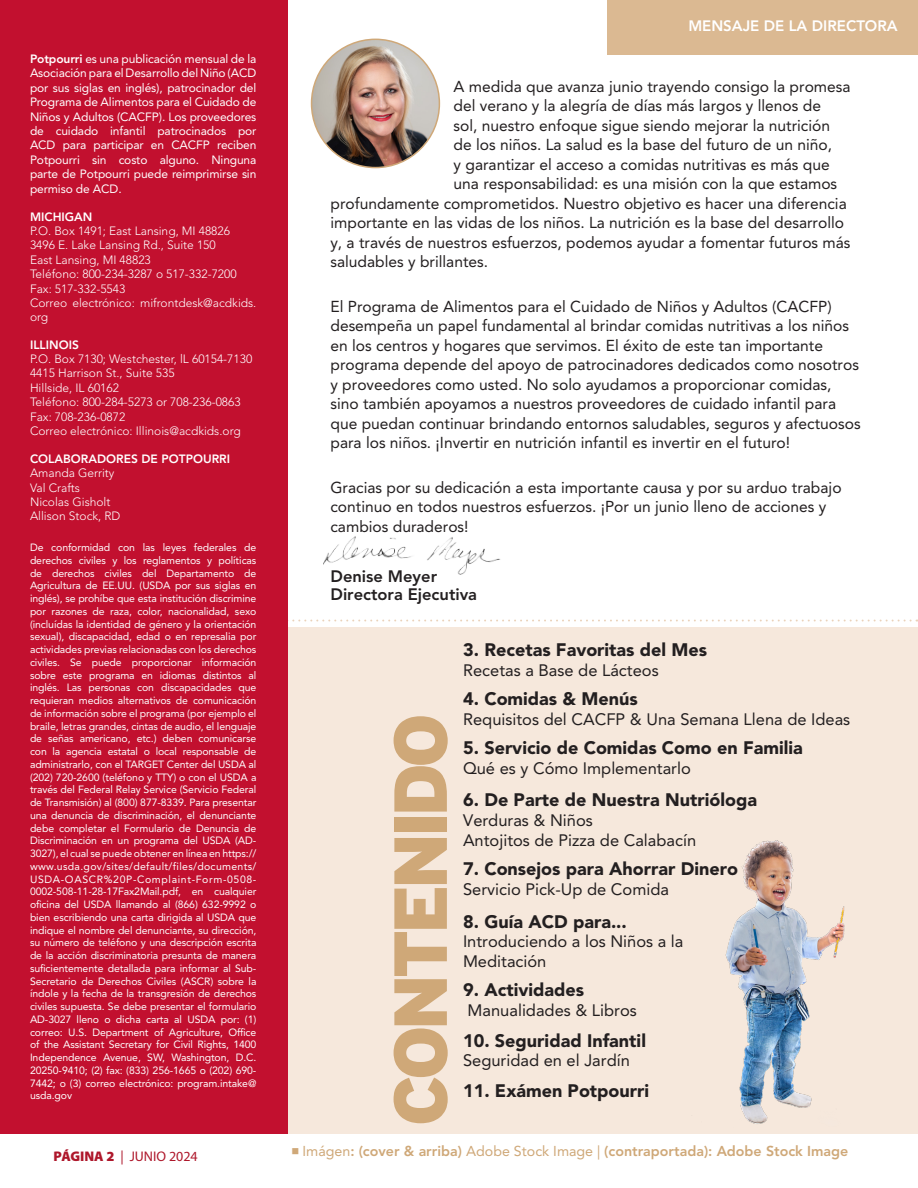
<style>
.page{position:relative;width:918px;height:1188px;background:#fff}
.page>*{position:absolute;margin:0;border:0;box-sizing:border-box;transform-origin:0 0}
.Bullets_-_fully_indented{font:900 75px "Interstate";letter-spacing:-.07em;color:#cfa878}
.Bullets_-_fully_indented-2{font:900 18px "Avenir LT Std";color:#231f20}
.Bullets_-_fully_indented-3{font:16.5px/19.8px "Avenir LT Std";color:#231f20}
.t1{font:800 16.5px/18.3px "Avenir LT Std";color:#231f20}
.t2{font:15.75px/19.5px "Avenir LT Std";color:#231f20}
.t3{font:800 15px "Avenir LT Std";color:#fff}
.Left_Header{font:800 14.25px "Avenir LT Std";color:#cfa878}
.t4{font:13.95px "Myriad Pro";color:#ae172b}
.t5{font:300 12px/14.4px "Avenir LT Std";color:#fff}
.t6{font:12px/14.4px "Avenir LT Std";letter-spacing:-.01em;color:#fff;text-align:justify}
.t7{font:800 12px "Avenir LT Std";color:#fff}
.t8{font:10.5px/12.8px "Avenir LT Std";letter-spacing:-.01em;color:#fff;text-align:justify}
.s1{font-weight:800}
.s2{font-weight:900}
.s3{font-weight:400}
</style>
<div class="page">
<img style="left:312px;top:39px;width:127px;height:129px;border-radius:64px">
<svg style="left:287px;top:620px;width:630px;height:2px"></svg>
<div style="left:238px;top:627px;width:680px;height:507px;background:#f6e8dc"></div>
<div style="left:0;top:0;width:287px;height:1134px;background:#c2102f"></div>
<div style="left:608px;top:0;width:310px;height:54px;background:#dbb992"></div>
<img style="left:323px;top:536px;width:178px;height:39px">
<img style="left:725px;top:840px;width:120px;height:284px">
<p class="t6" style="left:30px;top:52px;width:228px"><span class="s1">Potpourri</span> es una publicación mensual de la Asociación para el Desarrollo del Niño (ACD por sus siglas en inglés), patrocinador del Programa de Alimentos para el Cuidado de Niños y Adultos (CACFP). Los proveedores de cuidado infantil patrocinados por ACD para participar en CACFP reciben Potpourri sin costo alguno. Ninguna parte de Potpourri puede reimprimirse sin permiso de ACD.</p>
<p class="t7" style="left:30px;top:209px;width:64px">MICHIGAN</p>
<p class="t5" style="left:30px;top:224px;width:202px">P.O. Box 1491; East Lansing, MI 48826</p>
<p class="t5" style="left:30px;top:238px;width:187px">3496 E. Lake Lansing Rd., Suite 150</p>
<p class="t5" style="left:30px;top:253px;width:122px">East Lansing, MI 48823</p>
<p class="t5" style="left:30px;top:267px;width:208px">Teléfono: 800-234-3287 o 517-332-7200</p>
<p class="t5" style="left:30px;top:281px;width:97px">Fax: 517-332-5543</p>
<p class="t5" style="left:30px;top:296px;width:228px">Correo electrónico: mifrontdesk@acdkids. org</p>
<p class="t7" style="left:30px;top:337px;width:50px">ILLINOIS</p>
<p class="t5" style="left:30px;top:352px;width:224px">P.O. Box 7130; Westchester, lL 60154-7130</p>
<p class="t5" style="left:30px;top:366px;width:146px">4415 Harrison St., Suite 535</p>
<p class="t5" style="left:30px;top:380px;width:90px">Hillside, IL 60162</p>
<p class="t5" style="left:30px;top:395px;width:212px">Teléfono: 800-284-5273 or 708-236-0863</p>
<p class="t5" style="left:30px;top:409px;width:97px">Fax: 708-236-0872</p>
<p class="t5" style="left:30px;top:424px;width:212px">Correo electrónico: Illinois@acdkids.org</p>
<p class="t5" style="left:30px;top:452px;width:202px"><span class="s1">COLABORADORES DE POTPOURRI<br></span>Amanda Gerrity<br>Val Crafts<br>Nicolas Gisholt<br>Allison Stock, RD</p>
<p class="t8" style="left:30px;top:541px;width:228px">De conformidad con las leyes federales de derechos civiles y los reglamentos y políticas de derechos civiles del Departamento de Agricultura de EE.UU. (USDA por sus siglas en inglés), se prohíbe que esta institución discrimine por razones de raza, color, nacionalidad, sexo (incluídas la identidad de género y la orientación sexual), discapacidad, edad o en represalia por actividades previas relacionadas con los derechos civiles. Se puede proporcionar información sobre este programa en idiomas distintos al inglés. Las personas con discapacidades que requieran medios alternativos de comunicación de información sobre el programa (por ejemplo el braile, letras grandes, cintas de audio, el lenguaje de señas americano, etc.) deben comunicarse con la agencia estatal o local responsable de administrarlo, con el TARGET Center del USDA al (202) 720-2600 (teléfono y TTY) o con el USDA a través del Federal Relay Service (Servicio Federal de Transmisión) al (800) 877-8339. Para presentar una denuncia de discriminación, el denunciante debe completar el Formulario de Denuncia de Discriminación en un programa del USDA (AD-3027), el cual se puede obtener en línea en https:// www.usda.gov/sites/default/files/documents/ USDA-OASCR%20P-Complaint-Form-0508- 0002-508-11-28-17Fax2Mail.pdf, en cualquier oficina del USDA llamando al (866) 632-9992 o bien escribiendo una carta dirigida al USDA que indique el nombre del denunciante, su dirección, su número de teléfono y una descripción escrita de la acción discriminatoria presunta de manera suficientemente detallada para informar al Sub-Secretario de Derechos Civiles (ASCR) sobre la índole y la fecha de la transgresión de derechos civiles supuesta. Se debe presentar el formulario AD-3027 lleno o dicha carta al USDA por: (1) correo: U.S. Department of Agriculture, Office of the Assistant Secretary for Civil Rights, 1400<br>Independence Avenue, SW, Washington, D.C.<br>20250-9410; (2) fax: (833) 256-1665 o (202) 690- 7442; o (3) correo electrónico: program.intake@ usda.gov</p>
<h3 class="t4" style="left:54px;top:1148px;width:146px"><span class="s2">PÁGINA 2</span> | JUNIO 2024</h3>
<p class="t3" style="left:688px;top:17px;width:211px">MENSAJE DE LA DIRECTORA</p>
<p class="t2" style="left:454px;top:77px;width:398px">A medida que avanza junio trayendo consigo la promesa</p>
<p class="t2" style="left:454px;top:96px;width:369px">del verano y la alegría de días más largos y llenos de</p>
<p class="t2" style="left:454px;top:116px;width:378px">sol, nuestro enfoque sigue siendo mejorar la nutrición</p>
<p class="t2" style="left:454px;top:135px;width:380px">de los niños. La salud es la base del futuro de un niño,</p>
<p class="t2" style="left:454px;top:155px;width:378px">y garantizar el acceso a comidas nutritivas es más que</p>
<p class="t2" style="left:454px;top:174px;width:385px">una responsabilidad: es una misión con la que estamos</p>
<p class="t2" style="left:330px;top:194px;width:518px">profundamente comprometidos. Nuestro objetivo es hacer una diferencia</p>
<p class="t2" style="left:330px;top:213px;width:515px">importante en las vidas de los niños. La nutrición es la base del desarrollo</p>
<p class="t2" style="left:330px;top:233px;width:522px">y, a través de nuestros esfuerzos, podemos ayudar a fomentar futuros más</p>
<p class="t2" style="left:330px;top:252px;width:159px">saludables y brillantes.</p>
<p class="t2" style="left:330px;top:297px;width:532px">El Programa de Alimentos para el Cuidado de Niños y Adultos (CACFP) desempeña un papel fundamental al brindar comidas nutritivas a los niños en los centros y hogares que servimos. El éxito de este tan importante programa depende del apoyo de patrocinadores dedicados como nosotros y proveedores como usted. No solo ayudamos a proporcionar comidas, sino también apoyamos a nuestros proveedores de cuidado infantil para que puedan continuar brindando entornos saludables, seguros y afectuosos para los niños. ¡Invertir en nutrición infantil es invertir en el futuro!</p>
<p class="t2" style="left:330px;top:477px;width:513px">Gracias por su dedicación a esta importante causa y por su arduo trabajo continuo en todos nuestros esfuerzos. ¡Por un junio lleno de acciones y cambios duraderos!</p>
<p class="t1" style="left:330px;top:567px;width:148px">Denise Meyer<br>Directora Ejecutiva</p>
<p class="Bullets_-_fully_indented-2" style="left:463px;top:639px;width:246px">3. Recetas Favoritas del Mes</p>
<p class="Bullets_-_fully_indented-3" style="left:463px;top:660px;width:197px">Recetas a Base de Lácteos</p>
<p class="Bullets_-_fully_indented-2" style="left:463px;top:688px;width:176px">4. Comidas &amp; Menús</p>
<p class="Bullets_-_fully_indented-3" style="left:463px;top:709px;width:389px">Requisitos del CACFP &amp; Una Semana Llena de Ideas</p>
<p class="Bullets_-_fully_indented-2" style="left:463px;top:737px;width:341px">5. Servicio de Comidas Como en Familia</p>
<p class="Bullets_-_fully_indented-3" style="left:463px;top:758px;width:229px">Qué es y Cómo Implementarlo</p>
<p class="Bullets_-_fully_indented-2" style="left:463px;top:789px;width:296px">6. De Parte de Nuestra Nutrióloga</p>
<p class="Bullets_-_fully_indented-3" style="left:463px;top:811px;width:235px">Verduras &amp; Niños<br>Antojitos de Pizza de Calabacín</p>
<p class="Bullets_-_fully_indented-2" style="left:463px;top:858px;width:277px">7. Consejos para Ahorrar Dinero</p>
<p class="Bullets_-_fully_indented-3" style="left:463px;top:879px;width:208px">Servicio Pick-Up de Comida</p>
<p class="Bullets_-_fully_indented-2" style="left:463px;top:910px;width:165px">8. Guía ACD para...</p>
<p class="Bullets_-_fully_indented-3" style="left:463px;top:932px;width:222px">Introduciendo a los Niños a la</p>
<p class="Bullets_-_fully_indented-3" style="left:463px;top:952px;width:85px">Meditación</p>
<p class="Bullets_-_fully_indented-2" style="left:463px;top:979px;width:123px">9. Actividades</p>
<p class="Bullets_-_fully_indented-3" style="left:468px;top:1001px;width:171px">Manualidades &amp; Libros</p>
<p class="Bullets_-_fully_indented-2" style="left:463px;top:1030px;width:184px">10. Seguridad Infantil</p>
<p class="Bullets_-_fully_indented-3" style="left:463px;top:1051px;width:168px">Seguridad en el Jardín</p>
<p class="Bullets_-_fully_indented-2" style="left:463px;top:1080px;width:188px">11. Exámen Potpourri</p>
<p class="Bullets_-_fully_indented" style="left:378px;top:1126px;width:415px;rotate:-90deg">CONTENIDO</p>
<p class="Left_Header" style="left:292px;top:1143px;width:558px">■ <span class="s3">Imágen</span>: (cover &amp; arriba) <span class="s3">Adobe Stock Image |</span> (contraportada): Adobe Stock Image</p>
</div>
